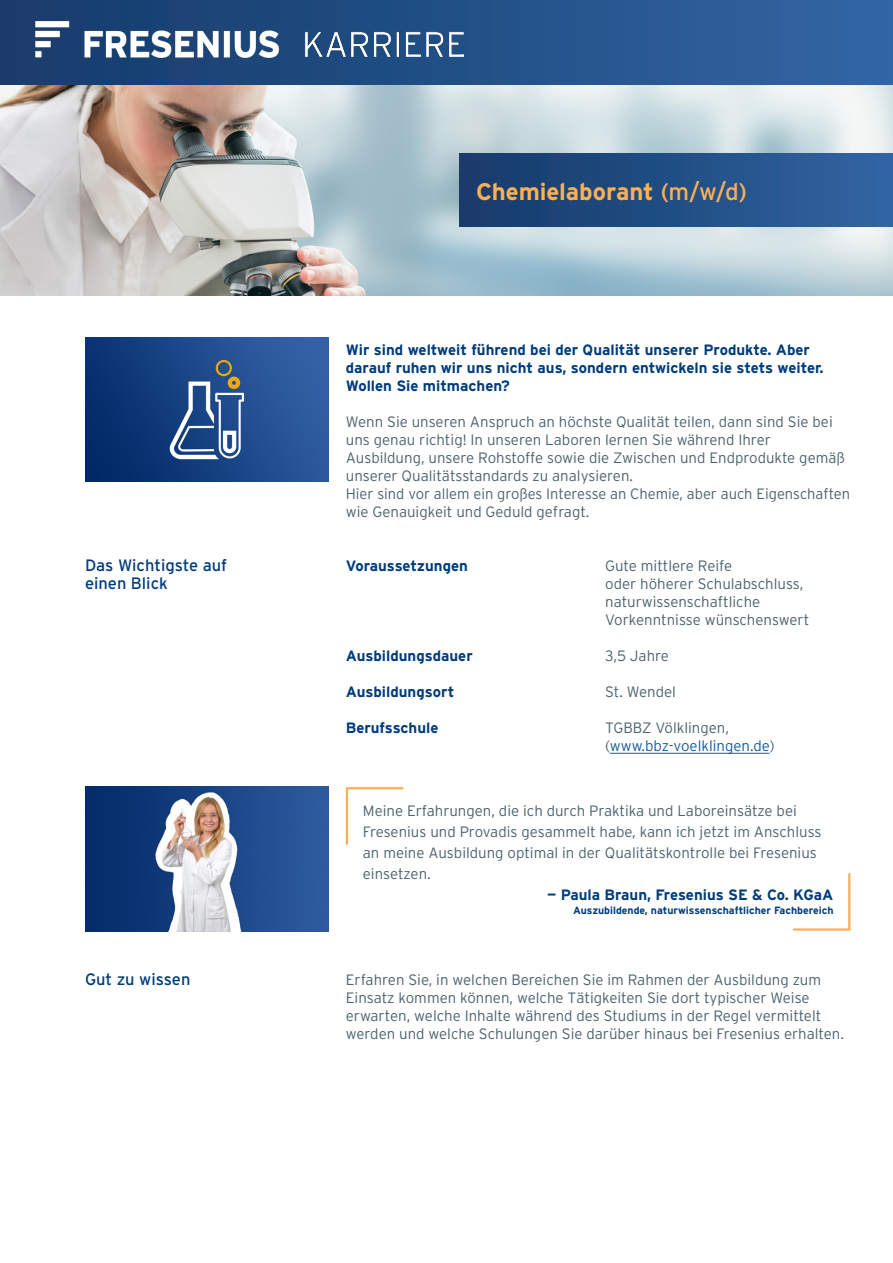
<style>
.page{position:relative;width:893px;height:1263px;background:#fff}
.page>*{position:absolute;margin:0;border:0;box-sizing:border-box;transform-origin:0 0}
.t1{font:700 24px "Interstate OT";letter-spacing:-.005em;color:#fab056}
.t2{font:16.5px/18px "Interstate OT";color:#013c7b}
.t3{font:300 15px/18px "Interstate OT";color:#4d636e}
.t4{font:700 15px/18px "Interstate OT";color:#013c7b}
.t5{font:300 15px/18px "Interstate OT";color:#175d9e}
.t6{font:700 10.5px "Interstate OT";color:#013c7b}
.s1{font-weight:400}
.s2{color:#4d636e}
</style>
<div class="page">
<div style="left:0;top:0;width:893px;height:85px;background:linear-gradient(to right,#153a69,#3165a3)"></div>
<img style="left:0;top:85px;width:893px;height:210px">
<img style="left:85px;top:337px;width:244px;height:144px">
<div style="left:459px;top:153px;width:434px;height:74px;background:linear-gradient(to right,#153a69,#3064a2)"></div>
<hr style="left:610px;top:753px;width:159px;height:1px;background:#175d9e">
<img style="left:85px;top:787px;width:244px;height:145px">
<svg style="left:345px;top:787px;width:59px;height:58px"></svg>
<svg style="left:792px;top:873px;width:59px;height:58px"></svg>
<img style="left:36px;top:22px;width:427px;height:36px">
<p class="t2" style="left:85px;top:556px;width:144px">Das Wichtigste auf einen Blick</p>
<p class="t2" style="left:85px;top:970px;width:107px">Gut zu wissen</p>
<p class="t1" style="left:476px;top:177px;width:272px">Chemielaborant <span class="s1">(m/w/d)</span></p>
<p class="t4" style="left:346px;top:341px;width:479px">Wir sind weltweit führend bei der Qualität unserer Produkte. Aber darauf ruhen wir uns nicht aus, sondern entwickeln sie stets weiter.<br>Wollen Sie mitmachen?</p>
<p class="t3" style="left:346px;top:413px;width:501px">Wenn Sie unseren Anspruch an höchste Qualität teilen, dann sind Sie bei uns genau richtig! In unseren Laboren lernen Sie während Ihrer Ausbildung, unsere Rohstoffe sowie die Zwischen und Endprodukte gemäß unserer Qualitätsstandards zu analysieren.</p>
<p class="t3" style="left:346px;top:485px;width:506px">Hier sind vor allem ein großes Interesse an Chemie, aber auch Eigenschaften wie Genauigkeit und Geduld gefragt.</p>
<p class="t4" style="left:346px;top:557px;width:124px">Voraussetzungen</p>
<p class="t3" style="left:605px;top:557px;width:200px">Gute mittlere Reife<br>oder höherer Schulabschluss,</p>
<p class="t3" style="left:605px;top:593px;width:157px">naturwissenschaftliche</p>
<p class="t3" style="left:605px;top:611px;width:206px">Vorkenntnisse wünschenswert</p>
<p class="t4" style="left:346px;top:647px;width:128px">Ausbildungsdauer</p>
<p class="t3" style="left:605px;top:647px;width:65px">3,5 Jahre</p>
<p class="t4" style="left:346px;top:683px;width:110px">Ausbildungsort</p>
<p class="t3" style="left:605px;top:683px;width:72px">St. Wendel</p>
<p class="t4" style="left:346px;top:719px;width:94px">Berufsschule</p>
<p class="t5" style="left:605px;top:719px;width:171px"><span class="s2">TGBBZ Völklingen, (</span>www.bbz-voelklingen.de<span class="s2">)</span></p>
<p class="t3" style="left:363px;top:800px;width:460px;line-height:21.1px">Meine Erfahrungen, die ich durch Praktika und Laboreinsätze bei Fresenius und Provadis gesammelt habe, kann ich jetzt im Anschluss an meine Ausbildung optimal in der Qualitätskontrolle bei Fresenius einsetzen.</p>
<p class="t4" style="left:547px;top:886px;width:288px">— Paula Braun, Fresenius SE &amp; Co. KGaA</p>
<p class="t6" style="left:573px;top:903px;width:262px">Auszubildende, naturwissenschaftlicher Fachbereich</p>
<p class="t3" style="left:346px;top:971px;width:500px">Erfahren Sie, in welchen Bereichen Sie im Rahmen der Ausbildung zum Einsatz kommen können, welche Tätigkeiten Sie dort typischer Weise erwarten, welche Inhalte während des Studiums in der Regel vermittelt werden und welche Schulungen Sie darüber hinaus bei Fresenius erhalten.</p>
</div>
